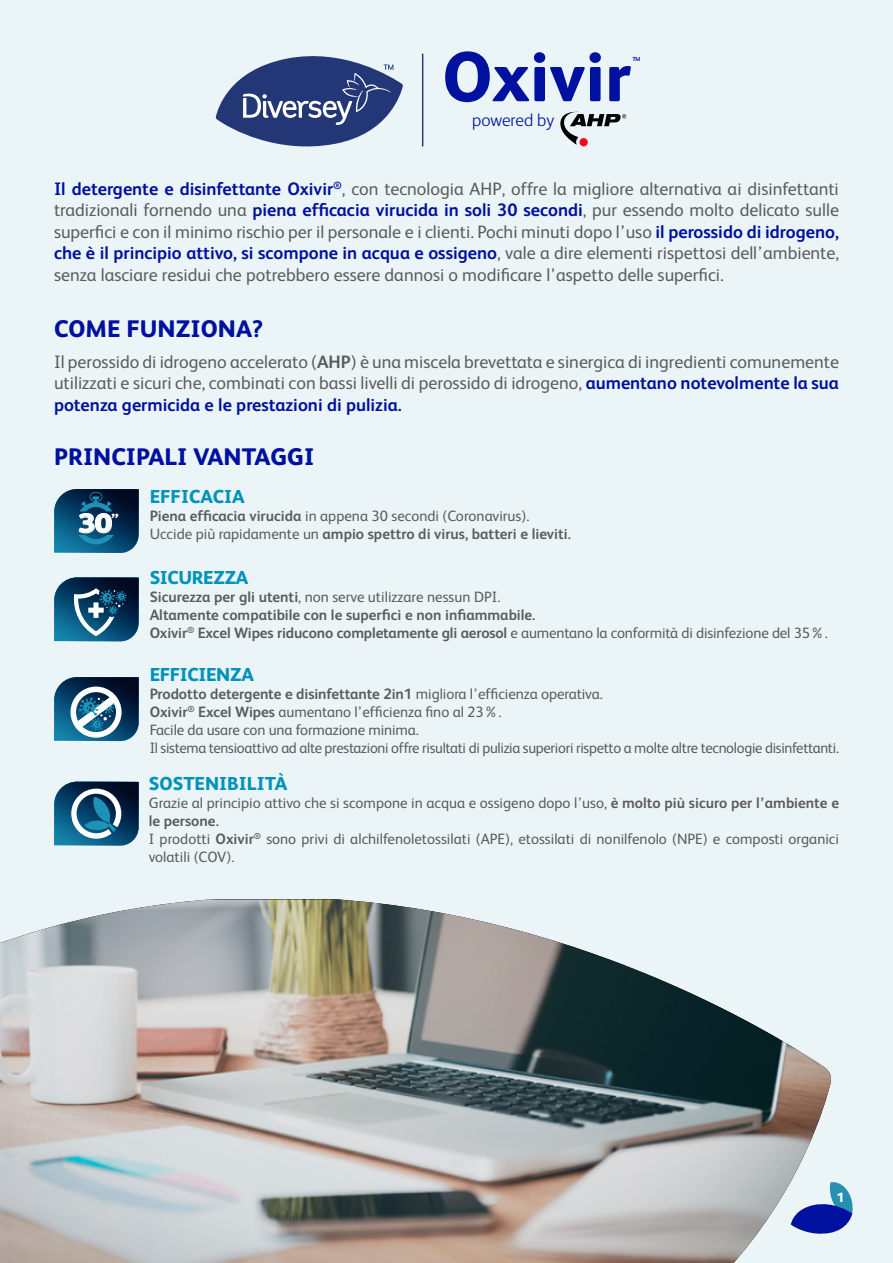
<style>
.page{position:relative;width:893px;height:1263px;background:#ebf5f8}
.page>*{position:absolute;margin:0;border:0;box-sizing:border-box;transform-origin:0 0}
.t1{font:800 70.35px "FS Albert";color:#00109f}
.t2{font:800 26.55px "FS Albert";color:#fff;scale:1.18 1}
.t3{font:800 24px "FS Albert";color:#00109f}
.t4{font:800 18.75px "FS Albert";letter-spacing:-.005em;color:#0092b9}
.t5{font:18px/21.6px "FS Albert";color:#5c5c5a;text-align:justify}
.t6{font:300 17.55px "FS Albert";letter-spacing:-.005em;color:#00109f}
.t7{font:15px/18px "FS Albert";letter-spacing:-.005em;color:#5c5c5a}
.t8{font:700 15px/18px "FS Albert";color:#5c5c5a}
.t9{font:14.55px "FS Albert";color:#00109f}
.t10{font:800 13.5px "FS Albert";color:#fff}
.s1{font-weight:700;color:#00109f}
.s2{font-weight:700}
.s3{font-weight:400}
</style>
<div class="page">
<svg style="left:560px;top:112px;width:66px;height:33px"></svg>
<svg style="left:216px;top:56px;width:187px;height:90px"></svg>
<hr style="left:422px;top:54px;width:1px;height:92px;background:#233777">
<img style="left:0;top:899px;width:832px;height:364px">
<svg style="left:791px;top:1181px;width:62px;height:55px"></svg>
<svg style="left:54px;top:577px;width:85px;height:64px"></svg>
<svg style="left:54px;top:782px;width:85px;height:64px"></svg>
<svg style="left:54px;top:489px;width:85px;height:64px"></svg>
<svg style="left:54px;top:677px;width:85px;height:64px"></svg>
<h1 class="t1" style="left:442px;top:26px;width:190px">Oxivir</h1>
<p class="t6" style="left:472px;top:109px;width:84px">powered by</p>
<p class="t9" style="left:632px;top:53px;width:11px">™</p>
<p class="t5" style="left:54px;top:177px;width:786px"><span class="s1">Il detergente e disinfettante Oxivir</span><sup>®</sup>, con tecnologia AHP, offre la migliore alternativa ai disinfettanti tradizionali fornendo una <span class="s1">piena efficacia virucida in soli 30 secondi</span>, pur essendo molto delicato sulle superfici e con il minimo rischio per il personale e i clienti. Pochi minuti dopo l’uso <span class="s1">il perossido di idrogeno, che è il principio attivo, si scompone in acqua e ossigeno</span>, vale a dire elementi rispettosi dell’ambiente, senza lasciare residui che potrebbero essere dannosi o modificare l’aspetto delle superfici.</p>
<h3 class="t3" style="left:54px;top:312px;width:211px">COME FUNZIONA?</h3>
<p class="t5" style="left:54px;top:350px;width:786px">Il perossido di idrogeno accelerato (<span class="s2">AHP</span>) è una miscela brevettata e sinergica di ingredienti comunemente utilizzati e sicuri che, combinati con bassi livelli di perossido di idrogeno, <span class="s1">aumentano notevolmente la sua potenza germicida e le prestazioni di pulizia.</span></p>
<h3 class="t3" style="left:54px;top:439px;width:262px">PRINCIPALI VANTAGGI</h3>
<p class="t4" style="left:150px;top:483px;width:97px">EFFICACIA</p>
<p class="t8" style="left:150px;top:507px;width:423px">Piena efficacia virucida <span class="s3">in appena 30 secondi (Coronavirus).<br>Uccide più rapidamente un</span> ampio spettro di virus, batteri e lieviti.</p>
<p class="t4" style="left:150px;top:564px;width:100px">SICUREZZA</p>
<p class="t8" style="left:150px;top:587px;width:680px">Sicurezza per gli utenti<span class="s3">, non serve utilizzare nessun DPI.<br></span>Altamente compatibile con le superfici e non infiammabile.<br>Oxivir<sup>®</sup> Excel Wipes riducono completamente gli aerosol <span class="s3">e aumentano la conformità di disinfezione del 35%.</span></p>
<p class="t4" style="left:150px;top:660px;width:106px">EFFICIENZA</p>
<p class="t7" style="left:150px;top:684px;width:691px"><span class="s2">Prodotto detergente e disinfettante 2in1</span> migliora l’efficienza operativa.<br><span class="s2">Oxivir</span><sup>®</sup> <span class="s2">Excel Wipes</span> aumentano l’efficienza fino al 23%.<br>Facile da usare con una formazione minima.<br>Il sistema tensioattivo ad alte prestazioni offre risultati di pulizia superiori rispetto a molte altre tecnologie disinfettanti.</p>
<p class="t4" style="left:149px;top:770px;width:140px">SOSTENIBILITÀ</p>
<p class="t7" style="left:149px;top:793px;width:692px">Grazie al principio attivo che si scompone in acqua e ossigeno dopo l’uso, <span class="s2">è molto più sicuro per l’ambiente e le persone.<br></span>I prodotti <span class="s2">Oxivir</span><sup>®</sup> sono privi di alchilfenoletossilati (APE), etossilati di nonilfenolo (NPE) e composti organici volatili (COV).</p>
<h2 class="t2" style="left:78px;top:504px;width:36px">30<sup>”</sup></h2>
<p class="t10" style="left:836px;top:1187px;width:9px">1</p>
</div>
